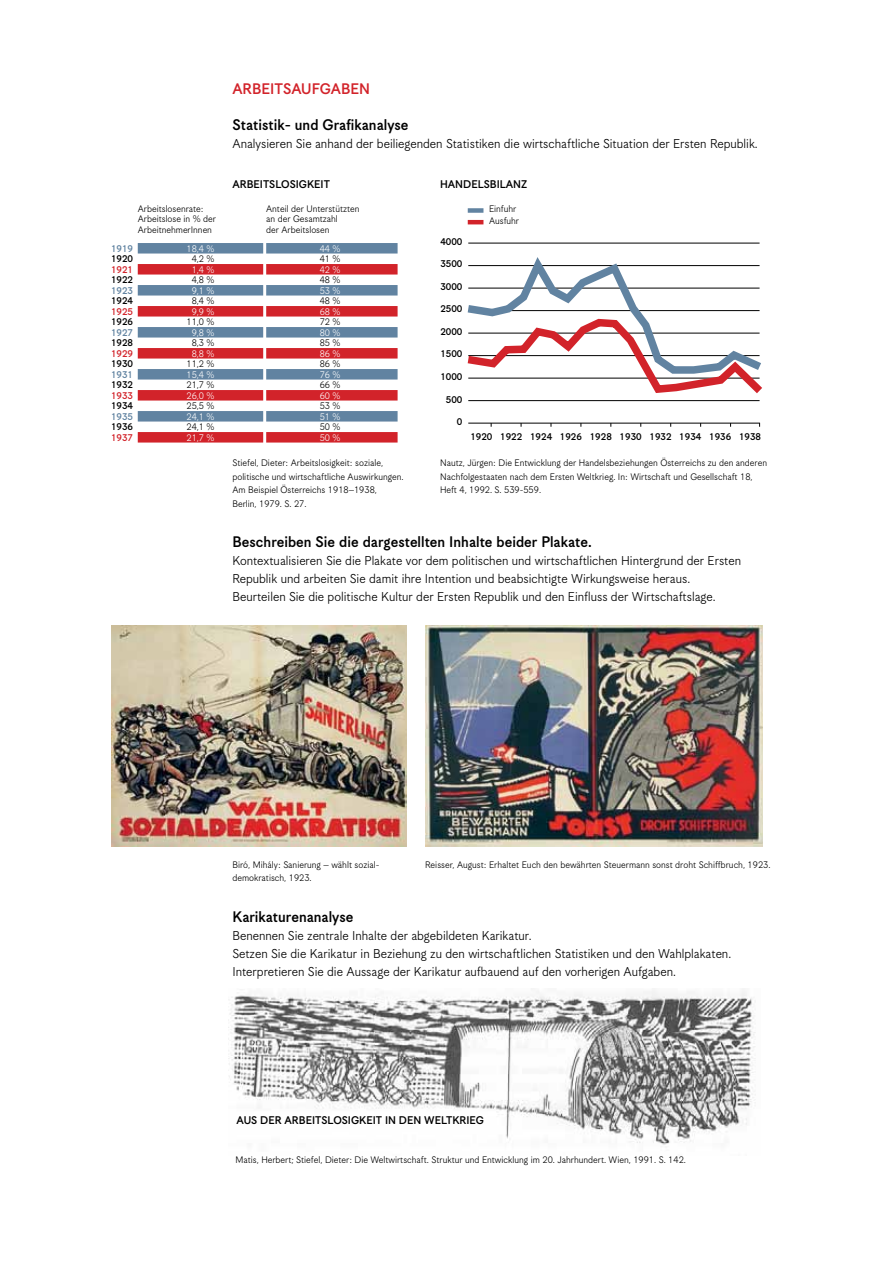
<style>
.page{position:relative;width:893px;height:1263px;background:#fff}
.page>*{position:absolute;margin:0;border:0;box-sizing:border-box;transform-origin:0 0}
.t1{font:16.5px "Korpus Grotesk D";color:#000}
.t2{font:16.5px "Korpus Grotesk D";color:#d2232a}
.t3{font:14.25px/18px "Korpus Grotesk A";color:#000}
.t4{font:12px "Korpus Grotesk D";color:#000}
.t5{font:10.5px/13.5px "Korpus Grotesk A";color:#000}
.t6{font:10.5px/22.5px "Korpus Grotesk D";color:#000;text-align:right}
.t7{font:10.5px "Korpus Grotesk A";color:#fff}
.t8{font:10.5px "Korpus Grotesk D";color:#6183a1}
.t9{font:10.5px "Korpus Grotesk D";color:#d2232a}
</style>
<div class="page">
<img style="left:111px;top:625px;width:296px;height:221px">
<img style="left:425px;top:625px;width:337px;height:221px">
<img style="left:228px;top:988px;width:528px;height:157px">
<hr style="left:468px;top:423px;width:292px;height:1px;background:#000">
<hr style="left:468px;top:243px;width:292px;height:1px;background:#000">
<svg style="left:467px;top:257px;width:295px;height:144px"></svg>
<div style="left:468px;top:208px;width:15px;height:5px;background:#6183a1"></div>
<hr style="left:468px;top:220px;width:15px;height:4px;background:#d2232a">
<div style="left:138px;top:243px;width:260px;height:11px;background:#6183a1"></div>
<div style="left:138px;top:264px;width:260px;height:11px;background:#d2232a"></div>
<div style="left:138px;top:285px;width:260px;height:11px;background:#6183a1"></div>
<div style="left:138px;top:306px;width:260px;height:11px;background:#d2232a"></div>
<div style="left:138px;top:327px;width:260px;height:11px;background:#6183a1"></div>
<div style="left:138px;top:348px;width:260px;height:11px;background:#d2232a"></div>
<div style="left:138px;top:369px;width:260px;height:11px;background:#6183a1"></div>
<div style="left:138px;top:390px;width:260px;height:11px;background:#d2232a"></div>
<div style="left:138px;top:411px;width:260px;height:11px;background:#6183a1"></div>
<div style="left:138px;top:432px;width:260px;height:11px;background:#d2232a"></div>
<hr style="left:263px;top:181px;width:3px;height:276px;background:#fff">
<h1 class="t2" style="left:232px;top:80px;width:139px">Arbeitsaufgaben</h1>
<h1 class="t1" style="left:232px;top:116px;width:178px">Statistik- und Grafikanalyse</h1>
<h2 class="t3" style="left:232px;top:135px;width:527px">Analysieren Sie anhand der beiliegenden Statistiken die wirtschaftliche Situation der Ersten Republik.</h2>
<p class="t4" style="left:232px;top:177px;width:99px">Arbeitslosigkeit</p>
<p class="t4" style="left:440px;top:177px;width:89px">Handelsbilanz</p>
<p class="t5" style="left:138px;top:203px;width:80px;line-height:10.5px">Arbeitslosenrate:<br>Arbeitslose in % der<br>ArbeitnehmerInnen</p>
<p class="t5" style="left:266px;top:203px;width:95px;line-height:10.5px">Anteil der Unterstützten an der Gesamtzahl<br>der Arbeitslosen</p>
<p class="t5" style="left:489px;top:203px;width:32px;line-height:11.7px">Einfuhr<br>Ausfuhr</p>
<p class="t8" style="left:111px;top:242px;width:24px">1919</p>
<p class="t7" style="left:186px;top:243px;width:30px">18,4 %</p>
<p class="t7" style="left:320px;top:243px;width:22px">44 %</p>
<p class="t6" style="left:111px;top:247px;width:24px">1920</p>
<p class="t5" style="left:192px;top:252px;width:24px">4,2 %</p>
<p class="t5" style="left:320px;top:252px;width:22px">41 %</p>
<p class="t9" style="left:111px;top:263px;width:24px">1921</p>
<p class="t7" style="left:192px;top:264px;width:24px">1,4 %</p>
<p class="t7" style="left:320px;top:264px;width:22px">42 %</p>
<p class="t6" style="left:111px;top:268px;width:24px">1922</p>
<p class="t5" style="left:192px;top:273px;width:24px">4,8 %</p>
<p class="t5" style="left:320px;top:273px;width:22px">48 %</p>
<p class="t8" style="left:111px;top:284px;width:24px">1923</p>
<p class="t7" style="left:192px;top:285px;width:24px">9,1 %</p>
<p class="t7" style="left:320px;top:285px;width:22px">53 %</p>
<p class="t6" style="left:111px;top:289px;width:24px">1924</p>
<p class="t5" style="left:192px;top:294px;width:24px">8,4 %</p>
<p class="t5" style="left:320px;top:294px;width:22px">48 %</p>
<p class="t9" style="left:111px;top:305px;width:24px">1925</p>
<p class="t7" style="left:192px;top:306px;width:24px">9,9 %</p>
<p class="t7" style="left:320px;top:306px;width:22px">68 %</p>
<p class="t6" style="left:111px;top:310px;width:24px">1926</p>
<p class="t5" style="left:186px;top:315px;width:30px">11,0 %</p>
<p class="t5" style="left:320px;top:315px;width:22px">72 %</p>
<p class="t8" style="left:111px;top:326px;width:24px">1927</p>
<p class="t7" style="left:192px;top:327px;width:24px">9,8 %</p>
<p class="t7" style="left:320px;top:327px;width:22px">80 %</p>
<p class="t6" style="left:111px;top:331px;width:24px">1928</p>
<p class="t5" style="left:192px;top:336px;width:24px">8,3 %</p>
<p class="t5" style="left:320px;top:336px;width:22px">85 %</p>
<p class="t9" style="left:111px;top:347px;width:24px">1929</p>
<p class="t7" style="left:192px;top:348px;width:24px">8,8 %</p>
<p class="t7" style="left:320px;top:348px;width:22px">86 %</p>
<p class="t6" style="left:111px;top:352px;width:24px">1930</p>
<p class="t5" style="left:186px;top:357px;width:30px">11,2 %</p>
<p class="t5" style="left:320px;top:357px;width:22px">86 %</p>
<p class="t8" style="left:111px;top:368px;width:24px">1931</p>
<p class="t7" style="left:186px;top:369px;width:30px">15,4 %</p>
<p class="t7" style="left:320px;top:369px;width:22px">76 %</p>
<p class="t6" style="left:111px;top:373px;width:24px">1932</p>
<p class="t5" style="left:186px;top:378px;width:30px">21,7 %</p>
<p class="t5" style="left:320px;top:378px;width:22px">66 %</p>
<p class="t9" style="left:111px;top:389px;width:24px">1933</p>
<p class="t7" style="left:186px;top:390px;width:30px">26,0 %</p>
<p class="t7" style="left:320px;top:390px;width:22px">60 %</p>
<p class="t6" style="left:111px;top:394px;width:24px">1934</p>
<p class="t5" style="left:186px;top:399px;width:30px">25,5 %</p>
<p class="t5" style="left:320px;top:399px;width:22px">53 %</p>
<p class="t8" style="left:111px;top:410px;width:24px">1935</p>
<p class="t7" style="left:186px;top:411px;width:30px">24,1 %</p>
<p class="t7" style="left:320px;top:411px;width:22px">51 %</p>
<p class="t6" style="left:111px;top:415px;width:24px">1936</p>
<p class="t5" style="left:186px;top:420px;width:30px">24,1 %</p>
<p class="t5" style="left:320px;top:420px;width:22px">50 %</p>
<p class="t9" style="left:111px;top:431px;width:24px">1937</p>
<p class="t7" style="left:186px;top:432px;width:30px">21,7 %</p>
<p class="t7" style="left:320px;top:432px;width:22px">50 %</p>
<p class="t6" style="left:440px;top:230px;width:24px">4000<br>3500<br>3000<br>2500<br>2000<br>1500<br>1000<br>500<br>0</p>
<p class="t6" style="left:470px;top:425px;width:292px">1920 1922 1924 1926 1928 1930 1932 1934 1936 1938</p>
<p class="t5" style="left:232px;top:456px;width:173px">Stiefel, Dieter: Arbeitslosigkeit: soziale, politische und wirtschaftliche Auswirkungen.<br>Am Beispiel Österreichs 1918–1938, Berlin, 1979. S. 27.</p>
<p class="t5" style="left:440px;top:456px;width:328px">Nautz, Jürgen: Die Entwicklung der Handelsbeziehungen Österreichs zu den anderen<br>Nachfolgestaaten nach dem Ersten Weltkrieg. In: Wirtschaft und Gesellschaft 18,<br>Heft 4, 1992. S. 539-559.</p>
<h1 class="t1" style="left:232px;top:532px;width:361px">Beschreiben Sie die dargestellten Inhalte beider Plakate.</h1>
<p class="t3" style="left:232px;top:552px;width:510px">Kontextualisieren Sie die Plakate vor dem politischen und wirtschaftlichen Hintergrund der Ersten<br>Republik und arbeiten Sie damit ihre Intention und beabsichtigte Wirkungsweise heraus.<br>Beurteilen Sie die politische Kultur der Ersten Republik und den Einfluss der Wirtschaftslage.</p>
<p class="t5" style="left:232px;top:858px;width:148px">Biró, Mihály: Sanierung – wählt sozial&shy;demokratisch, 1923.</p>
<p class="t5" style="left:425px;top:858px;width:347px">Reisser, August: Erhaltet Euch den bewährten Steuermann sonst droht Schiffbruch, 1923.</p>
<h1 class="t1" style="left:232px;top:908px;width:123px">Karikaturenanalyse</h1>
<p class="t3" style="left:232px;top:927px;width:500px">Benennen Sie zentrale Inhalte der abgebildeten Karikatur.<br>Setzen Sie die Karikatur in Beziehung zu den wirtschaftlichen Statistiken und den Wahlplakaten.<br>Interpretieren Sie die Aussage der Karikatur aufbauend auf den vorherigen Aufgaben.</p>
<p class="t4" style="left:237px;top:1113px;width:249px">Aus der Arbeitslosigkeit in den Weltkrieg</p>
<p class="t5" style="left:235px;top:1153px;width:452px">Matis, Herbert; Stiefel, Dieter: Die Weltwirtschaft. Struktur und Entwicklung im 20. Jahrhundert. Wien, 1991. S. 142.</p>
</div>
